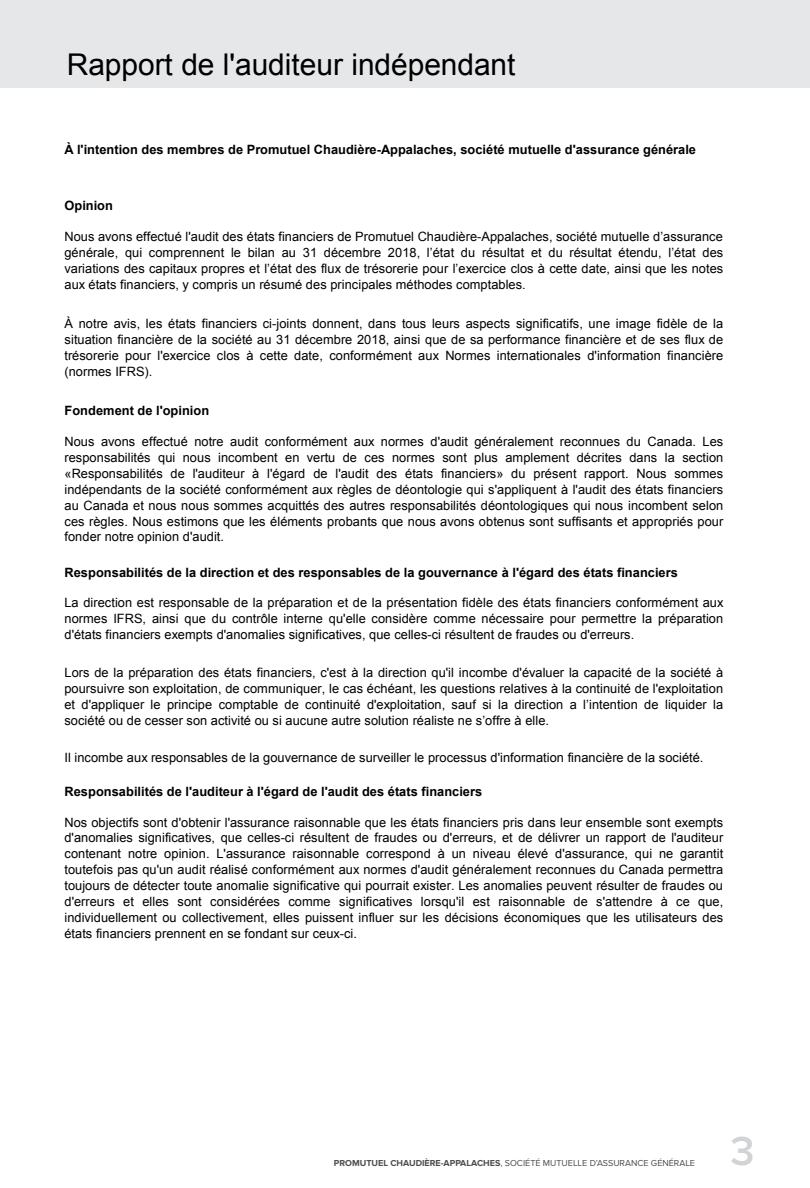
<style>
.page{position:relative;width:810px;height:1188px;background:#fff}
.page>*{position:absolute;margin:0;border:0;box-sizing:border-box;transform-origin:0 0}
.t1{font:600 42px "Proxima Nova";color:#d1d3d4}
.t2{font:30px "Arial";color:#000}
.t3{font:12.9px/15.9px "Arial";letter-spacing:.005em;color:#000;text-align:justify}
.t4{font:700 12.9px "Arial";color:#000}
.t5{font:9px "Proxima Nova";color:#4d4d4f}
.s1{font-weight:700}
</style>
<div class="page">
<div style="left:0;top:0;width:810px;height:88px;background:#e6e7e8"></div>
<h2 class="t2" style="left:67px;top:45px;width:450px">Rapport de l'auditeur indépendant</h2>
<p class="t4" style="left:64px;top:141px;width:633px">À l'intention des membres de Promutuel Chaudière-Appalaches, société mutuelle d'assurance générale</p>
<p class="t4" style="left:65px;top:197px;width:50px">Opinion</p>
<p class="t3" style="left:64px;top:229px;width:660px">Nous avons effectué l'audit des états financiers de Promutuel Chaudière-Appalaches, société mutuelle d’assurance générale, qui comprennent le bilan au 31 décembre 2018, l’état du résultat et du résultat étendu, l’état des variations des capitaux propres et l’état des flux de trésorerie pour l’exercice clos à cette date, ainsi que les notes aux états financiers, y compris un résumé des principales méthodes comptables.</p>
<p class="t3" style="left:64px;top:316px;width:660px">À notre avis, les états financiers ci-joints donnent, dans tous leurs aspects significatifs, une image fidèle de la situation financière de la société au 31 décembre 2018, ainsi que de sa performance financière et de ses flux de trésorerie pour l'exercice clos à cette date, conformément aux Normes internationales d'information financière (normes IFRS).</p>
<p class="t4" style="left:64px;top:402px;width:146px">Fondement de l'opinion</p>
<p class="t3" style="left:64px;top:434px;width:660px">Nous avons effectué notre audit conformément aux normes d'audit généralement reconnues du Canada. Les responsabilités qui nous incombent en vertu de ces normes sont plus amplement décrites dans la section «Responsabilités de l'auditeur à l'égard de l'audit des états financiers» du présent rapport. Nous sommes indépendants de la société conformément aux règles de déontologie qui s'appliquent à l'audit des états financiers au Canada et nous nous sommes acquittés des autres responsabilités déontologiques qui nous incombent selon ces règles. Nous estimons que les éléments probants que nous avons obtenus sont suffisants et appropriés pour fonder notre opinion d'audit.</p>
<p class="t4" style="left:65px;top:563px;width:615px">Responsabilités de la direction et des responsables de la gouvernance à l'égard des états financiers</p>
<p class="t3" style="left:64px;top:595px;width:661px">La direction est responsable de la préparation et de la présentation fidèle des états financiers conformément aux normes IFRS, ainsi que du contrôle interne qu'elle considère comme nécessaire pour permettre la préparation d'états financiers exempts d'anomalies significatives, que celles-ci résultent de fraudes ou d'erreurs.</p>
<p class="t3" style="left:64px;top:665px;width:660px">Lors de la préparation des états financiers, c'est à la direction qu'il incombe d'évaluer la capacité de la société à poursuivre son exploitation, de communiquer, le cas échéant, les questions relatives à la continuité de l'exploitation et d'appliquer le principe comptable de continuité d'exploitation, sauf si la direction a l’intention de liquider la société ou de cesser son activité ou si aucune autre solution réaliste ne s’offre à elle.</p>
<p class="t3" style="left:64px;top:749px;width:641px">Il incombe aux responsables de la gouvernance de surveiller le processus d'information financière de la société.</p>
<p class="t4" style="left:65px;top:783px;width:419px">Responsabilités de l'auditeur à l'égard de l'audit des états financiers</p>
<p class="t3" style="left:64px;top:814px;width:660px">Nos objectifs sont d'obtenir l'assurance raisonnable que les états financiers pris dans leur ensemble sont exempts d'anomalies significatives, que celles-ci résultent de fraudes ou d'erreurs, et de délivrer un rapport de l'auditeur contenant notre opinion. L'assurance raisonnable correspond à un niveau élevé d'assurance, qui ne garantit toutefois pas qu'un audit réalisé conformément aux normes d'audit généralement reconnues du Canada permettra toujours de détecter toute anomalie significative qui pourrait exister. Les anomalies peuvent résulter de fraudes ou d'erreurs et elles sont considérées comme significatives lorsqu'il est raisonnable de s'attendre à ce que, individuellement ou collectivement, elles puissent influer sur les décisions économiques que les utilisateurs des états financiers prennent en se fondant sur ceux-ci.</p>
<p class="t5" style="left:334px;top:1157px;width:363px"><span class="s1">PROMUTUEL CHAUDIÈRE-APPALACHES</span>, SOCIÉTÉ MUTUELLE D’ASSURANCE GÉNÉRALE</p>
<h1 class="t1" style="left:730px;top:1127px;width:26px">3</h1>
</div>
